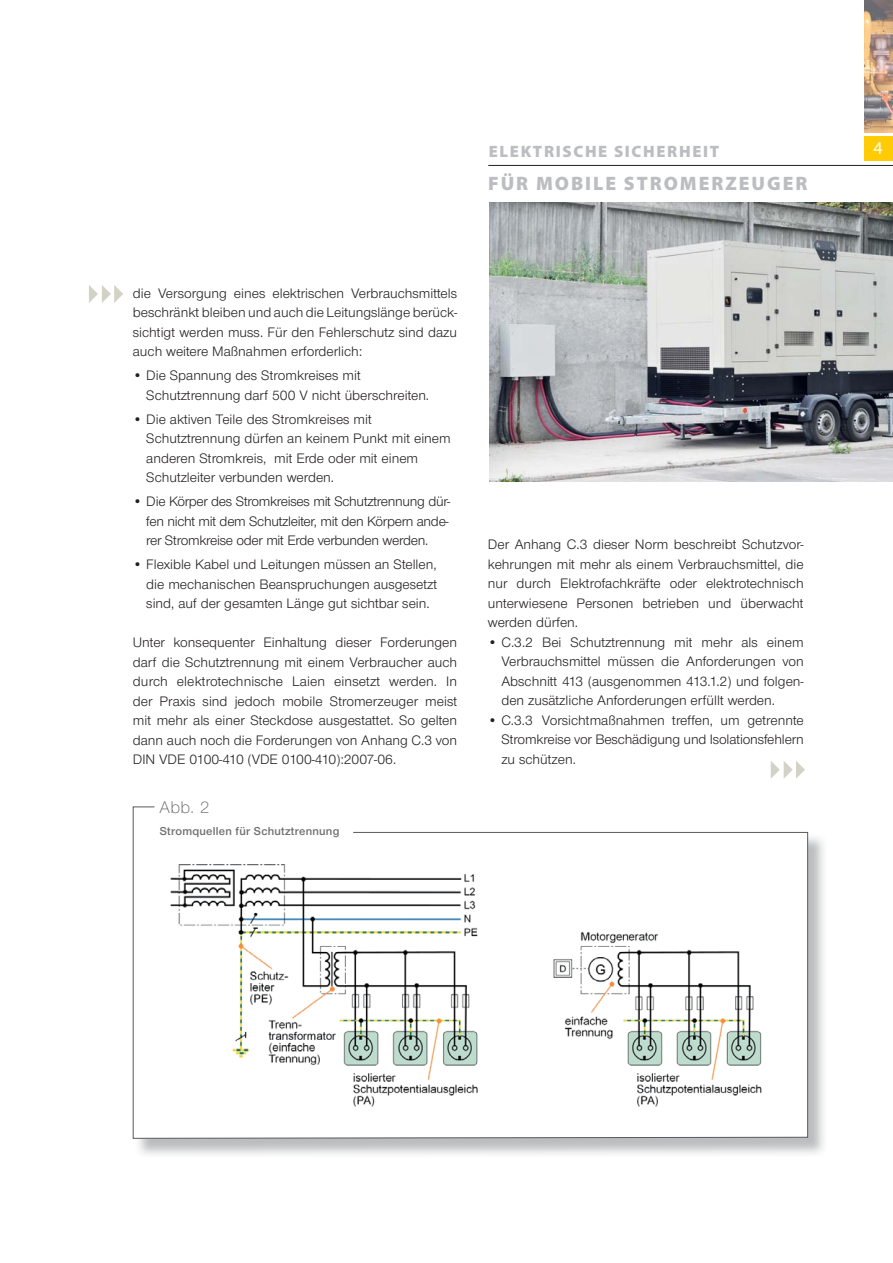
<style>
.page{position:relative;width:893px;height:1263px;background:#fff}
.page>*{position:absolute;margin:0;border:0;box-sizing:border-box;transform-origin:0 0}
.t1{font:900 19.5px "Myriad Pro";letter-spacing:.1em;color:#bbbdc0}
.t2{font:18px "Myriad Pro";color:#fff}
.t3{font:300 17.55px "Nimbus Sans Novus T";color:#58595b}
.t4{font:900 16.5px "Myriad Pro";letter-spacing:.1em;color:#bbbdc0}
.t5{font:14.25px/19.5px "Nimbus Sans Novus T";color:#231f20;text-align:justify}
.t6{font:600 11.85px "Nimbus Sans Novus T";letter-spacing:.02em;color:#6d6e70}
</style>
<div class="page">
<div style="left:865px;top:136px;width:28px;height:25px;background:#ffcb04"></div>
<img style="left:865px;top:0;width:28px;height:133px">
<hr style="left:488px;top:165px;width:405px;height:1px;background:#231f20">
<img style="left:138px;top:832px;width:686px;height:323px">
<svg style="left:133px;top:806px;width:675px;height:333px"></svg>
<img style="left:170px;top:864px;width:595px;height:250px">
<img style="left:490px;top:202px;width:403px;height:279px">
<svg style="left:771px;top:761px;width:34px;height:18px"></svg>
<svg style="left:89px;top:285px;width:34px;height:18px"></svg>
<p class="t4" style="left:489px;top:145px;width:232px">ELEKTRISCHE SICHERHEIT</p>
<p class="t2" style="left:873px;top:142px;width:11px">4</p>
<h1 class="t1" style="left:488px;top:176px;width:321px">FÜR MOBILE STROMERZEUGER</h1>
<p class="t5" style="left:133px;top:284px;width:326px">die Versorgung eines elektrischen Verbrauchsmittels beschränkt bleiben und auch die Leitungslänge berück&shy;sichtigt werden muss. Für den Fehlerschutz sind dazu auch weitere Maßnahmen erforderlich:</p>
<p class="t5" style="left:146px;top:367px;width:284px;text-indent:-13px">• Die Spannung des Stromkreises mit<br>Schutztrennung darf 500 V nicht überschreiten.</p>
<p class="t5" style="left:146px;top:410px;width:306px;text-align:left;text-indent:-13px">• Die aktiven Teile des Stromkreises mit Schutztrennung dürfen an keinem Punkt mit einem anderen Stromkreis, mit Erde oder mit einem Schutzleiter verbunden werden.</p>
<p class="t5" style="left:146px;top:493px;width:306px;text-indent:-13px">• Die Körper des Stromkreises mit Schutztrennung dür&shy;fen nicht mit dem Schutzleiter, mit den Körpern ande&shy;rer Stromkreise oder mit Erde verbunden werden.</p>
<p class="t5" style="left:146px;top:556px;width:292px;text-indent:-13px">• Flexible Kabel und Leitungen müssen an Stellen, die mechanischen Beanspruchungen ausgesetzt sind, auf der gesamten Länge gut sichtbar sein.</p>
<p class="t5" style="left:133px;top:634px;width:326px">Unter konsequenter Einhaltung dieser Forderungen darf die Schutztrennung mit einem Verbraucher auch durch elektrotechnische Laien einsetzt werden. In der Praxis sind jedoch mobile Stromerzeuger meist mit mehr als einer Steckdose ausgestattet. So gelten dann auch noch die Forderungen von Anhang C.3 von DIN VDE 0100-410 (VDE 0100-410):2007-06.</p>
<p class="t3" style="left:160px;top:800px;width:51px">Abb. 2</p>
<p class="t6" style="left:160px;top:826px;width:181px">Stromquellen für Schutztrennung</p>
<p class="t5" style="left:488px;top:536px;width:317px">Der Anhang C.3 dieser Norm beschreibt Schutzvor&shy;kehrungen mit mehr als einem Verbrauchsmittel, die nur durch Elektrofachkräfte oder elektrotechnisch unterwiesene Personen betrieben und überwacht werden dürfen.</p>
<p class="t5" style="left:501px;top:633px;width:304px;text-indent:-13px">• C.3.2 Bei Schutztrennung mit mehr als einem Verbrauchsmittel müssen die Anforderungen von Abschnitt 413 (ausgenommen 413.1.2) und folgen&shy;den zusätzliche Anforderungen erfüllt werden.</p>
<p class="t5" style="left:501px;top:711px;width:304px;text-indent:-13px">• C.3.3 Vorsichtmaßnahmen treffen, um getrennte Stromkreise vor Beschädigung und Isolationsfehlern zu schützen.</p>
</div>
